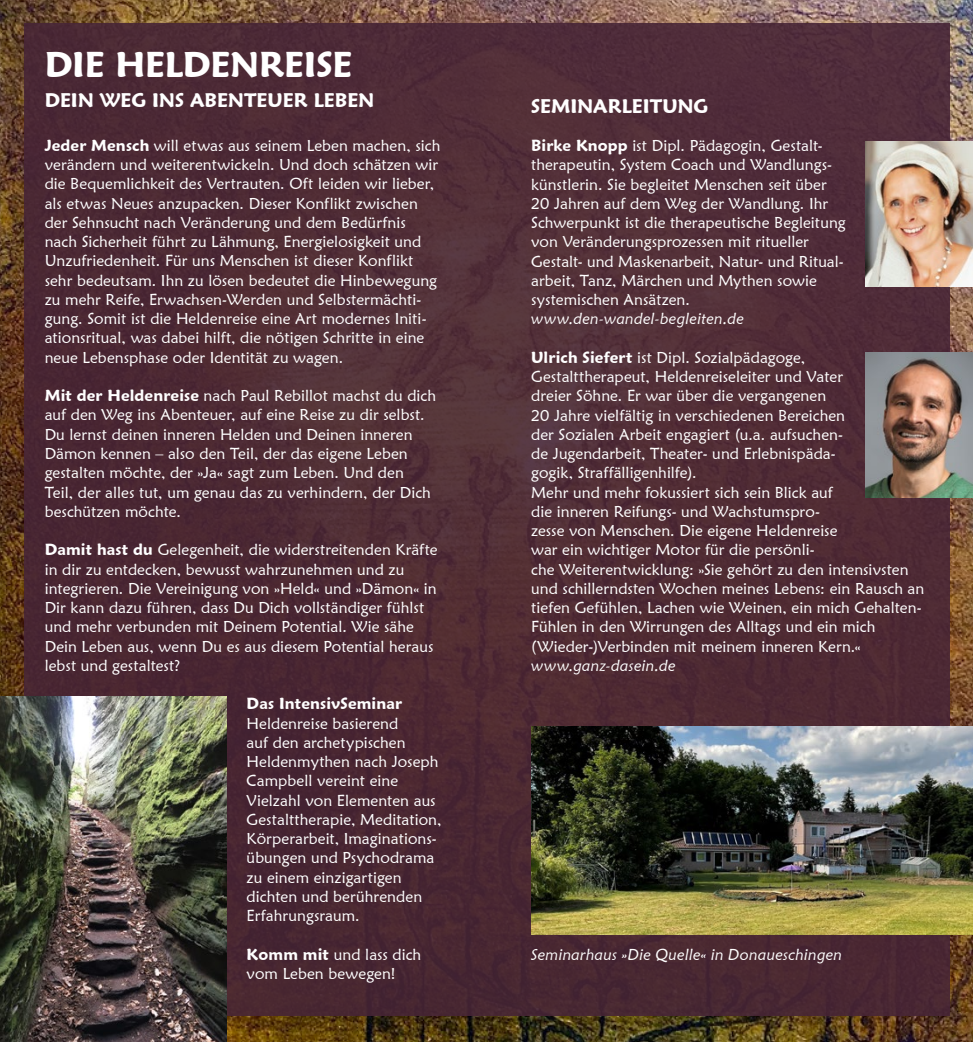
<style>
.page{position:relative;width:973px;height:1042px;background:#fff}
.page>*{position:absolute;margin:0;border:0;box-sizing:border-box;transform-origin:0 0}
.t1{font:600 35px "Maiandra GD";letter-spacing:-.005em;color:#fff}
.t2{font:600 19.25px "Maiandra GD";letter-spacing:.005em;color:#fff}
.t3{font:15.75px/19.2px "Maiandra GD";letter-spacing:.005em;color:#fff}
.t4{font:italic 15.75px "Maiandra GD";letter-spacing:.01em;color:#fff}
.t5{font:600 15.75px "Maiandra GD";letter-spacing:.01em;color:#fff}
.s1{font-weight:600}
</style>
<div class="page">
<img style="left:0;top:0;width:972px;height:1042px">
<div style="left:24px;top:24px;width:925px;height:992px;background:#4e2a34"></div>
<img style="left:0;top:696px;width:227px;height:346px">
<img style="left:865px;top:141px;width:107px;height:145px">
<img style="left:865px;top:352px;width:107px;height:145px">
<img style="left:531px;top:726px;width:441px;height:208px">
<h1 class="t1" style="left:45px;top:44px;width:309px">DIE HELDENREISE</h1>
<p class="t2" style="left:45px;top:89px;width:331px">DEIN WEG INS ABENTEUER LEBEN</p>
<p class="t3" style="left:45px;top:136px;width:397px"><span class="s1">Jeder Mensch</span> will etwas aus seinem Leben machen, sich verändern und weiterentwickeln. Und doch schätzen wir die Bequemlichkeit des Vertrauten. Oft leiden wir lieber, als etwas Neues anzupacken. Dieser Konflikt zwischen der Sehnsucht nach Veränderung und dem Bedürfnis nach Sicherheit führt zu Lähmung, Energielosigkeit und Unzufriedenheit. Für uns Menschen ist dieser Konflikt sehr bedeutsam. Ihn zu lösen bedeutet die Hinbewegung zu mehr Reife, Erwachsen-Werden und Selbstermächti&shy;gung. Somit ist die Heldenreise eine Art modernes Initi&shy;ationsritual, was dabei hilft, die nötigen Schritte in eine neue Lebensphase oder Identität zu wagen.</p>
<p class="t3" style="left:45px;top:386px;width:393px"><span class="s1">Mit der Heldenreise</span> nach Paul Rebillot machst du dich auf den Weg ins Abenteuer, auf eine Reise zu dir selbst.<br>Du lernst deinen inneren Helden und Deinen inneren Dämon kennen – also den Teil, der das eigene Leben gestalten möchte, der »Ja« sagt zum Leben. Und den Teil, der alles tut, um genau das zu verhindern, der Dich beschützen möchte.</p>
<p class="t3" style="left:45px;top:540px;width:394px"><span class="s1">Damit hast du</span> Gelegenheit, die widerstreitenden Kräfte in dir zu entdecken, bewusst wahrzunehmen und zu integrieren. Die Vereinigung von »Held« und »Dämon« in Dir kann dazu führen, dass Du Dich vollständiger fühlst und mehr verbunden mit Deinem Potential. Wie sähe Dein Leben aus, wenn Du es aus diesem Potential heraus lebst und gestaltest?</p>
<p class="t5" style="left:246px;top:694px;width:157px">Das IntensivSeminar</p>
<p class="t3" style="left:246px;top:713px;width:197px">Heldenreise basierend<br>auf den archetypischen<br>Heldenmythen nach Joseph<br>Campbell vereint eine<br>Vielzahl von Elementen aus<br>Gestalttherapie, Meditation,<br>Körperarbeit, Imaginations&shy;übungen und Psychodrama zu einem einzigartigen dichten und berührenden<br>Erfahrungsraum.</p>
<p class="t3" style="left:246px;top:944px;width:176px"><span class="s1">Komm mit</span> und lass dich vom Leben bewegen!</p>
<p class="t2" style="left:531px;top:94px;width:178px">SEMINARLEITUNG</p>
<p class="t3" style="left:531px;top:136px;width:316px"><span class="s1">Birke Knopp</span> ist Dipl. Pädagogin, Gestalt&shy;therapeutin, System Coach und Wandlungs&shy;künstlerin. Sie begleitet Menschen seit über 20 Jahren auf dem Weg der Wandlung. Ihr Schwerpunkt ist die therapeutische Begleitung von Veränderungsprozessen mit ritueller Gestalt- und Maskenarbeit, Natur- und Ritual&shy;arbeit, Tanz, Märchen und Mythen sowie systemischen Ansätzen.</p>
<p class="t4" style="left:531px;top:309px;width:214px">www.den-wandel-begleiten.de</p>
<p class="t3" style="left:531px;top:347px;width:394px"><span class="s1">Ulrich Siefert</span> ist Dipl. Sozialpädagoge, Gestalttherapeut, Heldenreiseleiter und Vater<br>dreier Söhne. Er war über die vergangenen<br>20 Jahre vielfältig in verschiedenen Bereichen<br>der Sozialen Arbeit engagiert (u.a. aufsuchen-<br>de Jugendarbeit, Theater- und Erlebnispäda-<br>gogik, Straffälligenhilfe).<br>Mehr und mehr fokussiert sich sein Blick auf<br>die inneren Reifungs- und Wachstumspro-<br>zesse von Menschen. Die eigene Heldenreise<br>war ein wichtiger Motor für die persönli-<br>che Weiterentwicklung: »Sie gehört zu den intensivsten und schillerndsten Wochen meines Lebens: ein Rausch an tiefen Gefühlen, Lachen wie Weinen, ein mich Gehalten-Fühlen in den Wirrungen des Alltags und ein mich (Wieder-)Verbinden mit meinem inneren Kern.«</p>
<p class="t4" style="left:531px;top:656px;width:146px">www.ganz-dasein.de</p>
<p class="t4" style="left:531px;top:945px;width:313px">Seminarhaus »Die Quelle« in Donaueschingen</p>
</div>
